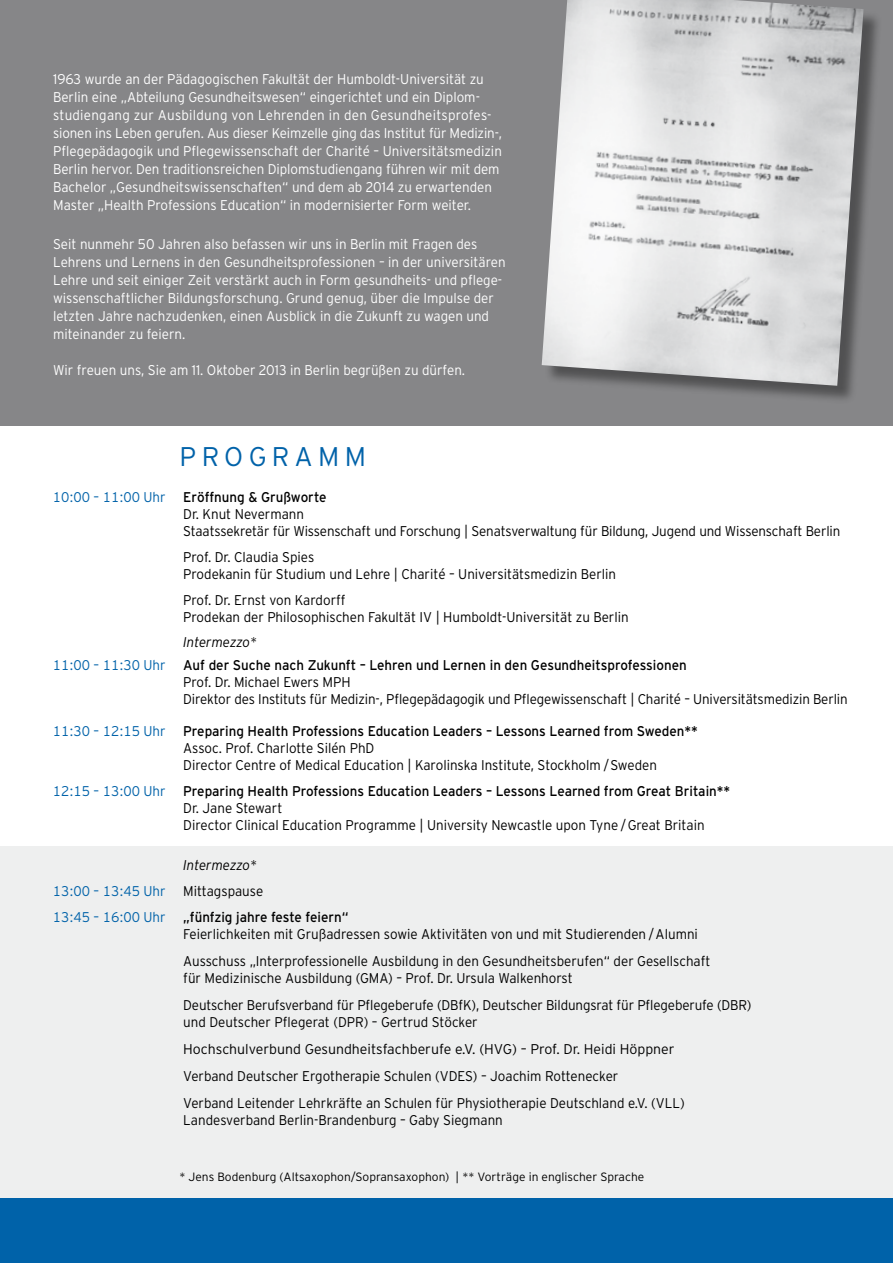
<style>
.page{position:relative;width:893px;height:1263px;background:#fff}
.page>*{position:absolute;margin:0;border:0;box-sizing:border-box;transform-origin:0 0}
.t1{font:300 27px "Interstate";letter-spacing:.2em;color:#0062a9}
.t2{font:300 14.1px/17px "Interstate";color:#000;scale:.95 1}
.t3{font:300 14.1px/18px "Interstate";color:#fff;scale:.95 1}
.t4{font:14.1px/26px "Interstate";color:#000;scale:.95 1}
.t5{font:300 12px "Interstate";color:#000}
.s1{font-family:"Interstate Tab";color:#0062a9}
.s2{color:#0062a9}
.s3{font-weight:400}
.s4{font-weight:300;font-style:italic}
.s5{font-family:"Interstate Tab";font-weight:300;color:#0062a9}
.s6{font-weight:300;color:#0062a9}
.s7{font-weight:300}
</style>
<div class="page">
<div style="left:0;top:0;width:893px;height:425px;background:#868688"></div>
<div style="left:0;top:846px;width:893px;height:352px;background:#eeefef"></div>
<div style="left:544px;top:0;width:338px;height:404px;background:#000;opacity:.4"></div>
<img style="left:542px;top:0;width:321px;height:386px">
<div style="left:0;top:1198px;width:893px;height:65px;background:#0062a9"></div>
<p class="t3" style="left:53px;top:70px;width:474px">1963 wurde an der Pädagogischen Fakultät der Humboldt-Universität zu Berlin eine „Abteilung Gesundheitswesen“ eingerichtet und ein Diplom&shy;studiengang zur Ausbildung von Lehrenden in den Gesundheitsprofes&shy;sionen ins Leben gerufen. Aus dieser Keimzelle ging das Institut für Medizin-, Pflegepädagogik und Pflegewissenschaft der Charité – Universitätsmedizin Berlin hervor. Den traditionsreichen Diplomstudiengang führen wir mit dem Bachelor „Gesundheitswissenschaften“ und dem ab 2014 zu erwartenden Master „Health Professions Education“ in modernisierter Form weiter.</p>
<p class="t3" style="left:53px;top:235px;width:478px">Seit nunmehr 50 Jahren also befassen wir uns in Berlin mit Fragen des Lehrens und Lernens in den Gesundheitsprofessionen – in der universitären Lehre und seit einiger Zeit verstärkt auch in Form gesundheits- und pflege&shy;wissenschaftlicher Bildungsforschung. Grund genug, über die Impulse der letzten Jahre nachzudenken, einen Ausblick in die Zukunft zu wagen und miteinander zu feiern.</p>
<p class="t3" style="left:53px;top:361px;width:435px">Wir freuen uns, Sie am 11. Oktober 2013 in Berlin begrüßen zu dürfen.</p>
<h1 class="t1" style="left:180px;top:442px;width:188px">PROGRAMM</h1>
<p class="t2" style="left:183px;top:488px;width:693px;text-indent:-130px"><span class="s1">10:00 – 11:00</span> <span class="s2">Uhr</span> <span class="s3">Eröffnung &amp; Grußworte<br></span>Dr. Knut Nevermann<br>Staatssekretär für Wissenschaft und Forschung | Senatsverwaltung für Bildung, Jugend und Wissenschaft Berlin</p>
<p class="t2" style="left:183px;top:548px;width:457px">Prof. Dr. Claudia Spies<br>Prodekanin für Studium und Lehre | Charité – Universitätsmedizin Berlin</p>
<p class="t2" style="left:183px;top:591px;width:470px">Prof. Dr. Ernst von Kardorff<br>Prodekan der Philosophischen Fakultät IV | Humboldt-Universität zu Berlin</p>
<p class="t4" style="left:53px;top:631px;width:669px;line-height:23px;text-indent:130px"><span class="s4">Intermezzo*<br></span><span class="s5">11:00 – 11:30</span> <span class="s6">Uhr</span> Auf der Suche nach Zukunft – Lehren und Lernen in den Gesundheitsprofessionen</p>
<p class="t2" style="left:183px;top:674px;width:701px">Prof. Dr. Michael Ewers MPH<br>Direktor des Instituts für Medizin-, Pflegepädagogik und Pflegewissenschaft | Charité – Universitätsmedizin Berlin</p>
<p class="t2" style="left:183px;top:722px;width:543px;text-indent:-130px"><span class="s1">11:30 – 12:15</span> <span class="s2">Uhr</span> <span class="s3">Preparing Health Professions Education Leaders – Lessons Learned from Sweden**<br></span>Assoc. Prof. Charlotte Silén PhD<br>Director Centre of Medical Education | Karolinska Institute, Stockholm / Sweden</p>
<p class="t2" style="left:183px;top:782px;width:577px;text-indent:-130px"><span class="s1">12:15 – 13:00</span> <span class="s2">Uhr</span> <span class="s3">Preparing Health Professions Education Leaders – Lessons Learned from Great Britain**<br></span>Dr. Jane Stewart<br>Director Clinical Education Programme | University Newcastle upon Tyne / Great Britain</p>
<p class="t4" style="left:53px;top:852px;width:313px;text-indent:130px"><span class="s4">Intermezzo*<br></span><span class="s5">13:00 – 13:45</span> <span class="s6">Uhr</span> <span class="s7">Mittagspause<br></span><span class="s5">13:45 – 16:00</span> <span class="s6">Uhr</span> „fünfzig jahre feste feiern“</p>
<p class="t2" style="left:183px;top:920px;width:557px;line-height:27px">Feierlichkeiten mit Grußadressen sowie Aktivitäten von und mit Studierenden / Alumni<br>Ausschuss „Interprofessionelle Ausbildung in den Gesundheitsberufen“ der Gesellschaft</p>
<p class="t2" style="left:183px;top:964px;width:600px;line-height:27px">für Medizinische Ausbildung (GMA) – Prof. Dr. Ursula Walkenhorst<br>Deutscher Berufsverband für Pflegeberufe (DBfK), Deutscher Bildungsrat für Pflegeberufe (DBR)</p>
<p class="t2" style="left:183px;top:1008px;width:529px;line-height:27px">und Deutscher Pflegerat (DPR) – Gertrud Stöcker<br>Hochschulverbund Gesundheitsfachberufe e.V. (HVG) – Prof. Dr. Heidi Höppner Verband Deutscher Ergotherapie Schulen (VDES) – Joachim Rottenecker<br>Verband Leitender Lehrkräfte an Schulen für Physiotherapie Deutschland e.V. (VLL)</p>
<p class="t2" style="left:183px;top:1111px;width:338px">Landesverband Berlin-Brandenburg – Gaby Siegmann</p>
<p class="t5" style="left:179px;top:1170px;width:466px">* Jens Bodenburg (Altsaxophon/Sopransaxophon) | ** Vorträge in englischer Sprache</p>
</div>
